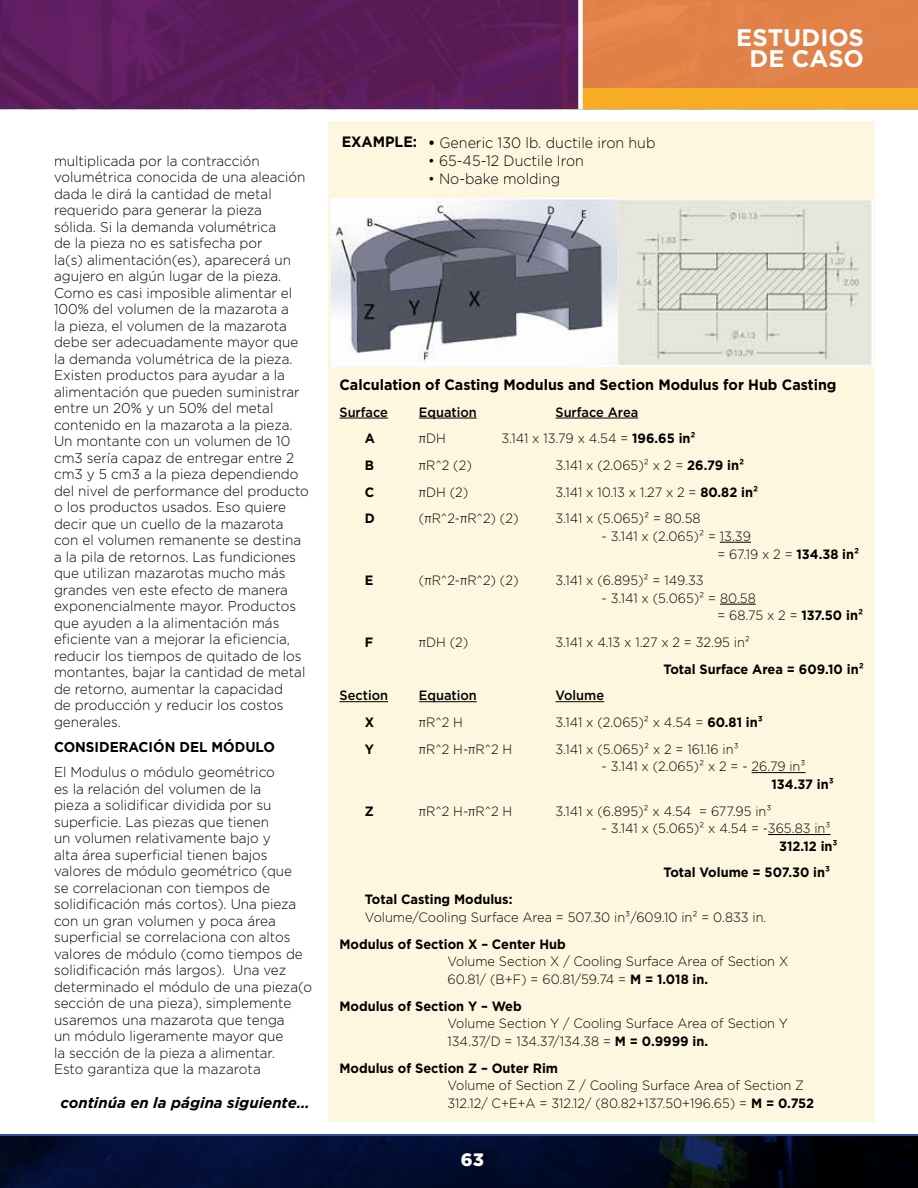
<style>
.page{position:relative;width:918px;height:1188px;background:#fff}
.page>*{position:absolute;margin:0;border:0;box-sizing:border-box;transform-origin:0 0}
.t1{font:700 24px/21px "Gotham";color:#fff;text-align:center}
.t2{font:900 18px "Gotham";color:#fff}
.t3{font:300 15px "Gotham";color:#000;scale:.95 1}
.t4{font:700 15px "Gotham";color:#000;scale:.95 1}
.t5{font:italic 700 15px "Gotham";color:#000}
.t6{font:300 14.25px/16.5px "Gotham";color:#000;scale:.95 1}
.t7{font:700 14.25px "Gotham";color:#000;scale:.95 1}
.t8{font:300 13.5px/17.7px "Gotham";color:#000;scale:.95 1}
.t9{font:700 13.5px/26.7px "Gotham";color:#000;scale:.95 1}
.t10{font:500 13.5px "Gotham";color:#000;scale:.95 1}
.s1{font-weight:700}
.s2{font-family:"Helvetica"}
</style>
<div class="page">
<div style="left:0;top:0;width:580px;height:109px;background:#5a1d5b"></div>
<div style="left:580px;top:0;width:338px;height:88px;background:#e08147"></div>
<div style="left:580px;top:88px;width:338px;height:21px;background:#f8ab25"></div>
<div style="left:578px;top:0;width:5px;height:109px;background:#fff"></div>
<div style="left:328px;top:122px;width:547px;height:1000px;background:#fef7df"></div>
<hr style="left:339px;top:418px;width:49px;height:1px;background:#000">
<hr style="left:419px;top:418px;width:58px;height:1px;background:#000">
<hr style="left:555px;top:418px;width:83px;height:1px;background:#000">
<hr style="left:720px;top:542px;width:31px;height:1px;background:#000">
<hr style="left:720px;top:604px;width:36px;height:1px;background:#000">
<hr style="left:339px;top:701px;width:49px;height:1px;background:#000">
<hr style="left:419px;top:701px;width:58px;height:1px;background:#000">
<hr style="left:555px;top:701px;width:49px;height:1px;background:#000">
<hr style="left:752px;top:772px;width:54px;height:1px;background:#000">
<hr style="left:768px;top:834px;width:63px;height:1px;background:#000">
<img style="left:331px;top:199px;width:542px;height:168px">
<svg style="left:0;top:1135px;width:918px;height:53px;background:#030d29"></svg>
<div style="left:462px;top:1152px;width:28px;height:19px;background:#000923"></div>
<p class="t6" style="left:54px;top:152px;width:270px">multiplicada por la contracción volumétrica conocida de una aleación dada le dirá la cantidad de metal requerido para generar la pieza<br>sólida. Si la demanda volumétrica<br>de la pieza no es satisfecha por<br>la(s) alimentación(es), aparecerá un agujero en algún lugar de la pieza.<br>Como es casi imposible alimentar el 100% del volumen de la mazarota a<br>la pieza, el volumen de la mazarota debe ser adecuadamente mayor que la demanda volumétrica de la pieza.<br>Existen productos para ayudar a la alimentación que pueden suministrar entre un 20% y un 50% del metal contenido en la mazarota a la pieza.<br>Un montante con un volumen de 10 cm3 sería capaz de entregar entre 2 cm3 y 5 cm3 a la pieza dependiendo del nivel de performance del producto o los productos usados. Eso quiere decir que un cuello de la mazarota con el volumen remanente se destina a la pila de retornos. Las fundiciones que utilizan mazarotas mucho más grandes ven este efecto de manera exponencialmente mayor. Productos que ayuden a la alimentación más eficiente van a mejorar la eficiencia, reducir los tiempos de quitado de los montantes, bajar la cantidad de metal de retorno, aumentar la capacidad<br>de producción y reducir los costos generales.</p>
<p class="t7" style="left:54px;top:738px;width:234px">CONSIDERACIÓN DEL MÓDULO</p>
<p class="t6" style="left:54px;top:763px;width:273px">El Modulus o módulo geométrico<br>es la relación del volumen de la<br>pieza a solidificar dividida por su superficie. Las piezas que tienen<br>un volumen relativamente bajo y<br>alta área superficial tienen bajos valores de módulo geométrico (que<br>se correlacionan con tiempos de solidificación más cortos). Una pieza con un gran volumen y poca área superficial se correlaciona con altos valores de módulo (como tiempos de solidificación más largos). Una vez determinado el módulo de una pieza(o sección de una pieza), simplemente usaremos una mazarota que tenga<br>un módulo ligeramente mayor que<br>la sección de la pieza a alimentar.<br>Esto garantiza que la mazarota</p>
<p class="t5" style="left:60px;top:1093px;width:251px">continúa en la página siguiente…</p>
<p class="t3" style="left:342px;top:133px;width:332px"><span class="s1">EXAMPLE: •</span> Generic 130 lb. ductile iron hub</p>
<p class="t3" style="left:428px;top:151px;width:166px">• 65-45-12 Ductile Iron</p>
<p class="t3" style="left:428px;top:169px;width:141px">• No-bake molding</p>
<h1 class="t1" style="left:736px;top:27px;width:129px">ESTUDIOS<br>DE CASO</h1>
<p class="t4" style="left:339px;top:375px;width:525px">Calculation of Casting Modulus and Section Modulus for Hub Casting</p>
<p class="t10" style="left:339px;top:403px;width:53px">Surface</p>
<p class="t10" style="left:419px;top:403px;width:62px">Equation</p>
<p class="t10" style="left:555px;top:403px;width:89px">Surface Area</p>
<p class="t9" style="left:365px;top:425px;width:12px">A</p>
<p class="t8" style="left:419px;top:429px;width:30px"><span class="s2">π</span>DH</p>
<p class="t8" style="left:501px;top:429px;width:206px">3.141 x 13.79 x 4.54 = <span class="s1">196.65 in²</span></p>
<p class="t9" style="left:365px;top:452px;width:11px">B</p>
<p class="t8" style="left:419px;top:456px;width:57px"><span class="s2">π</span>R^2 (2)</p>
<p class="t8" style="left:555px;top:456px;width:200px">3.141 x (2.065)² x 2 = <span class="s1">26.79 in²</span></p>
<p class="t9" style="left:365px;top:478px;width:11px">C</p>
<p class="t8" style="left:419px;top:483px;width:54px"><span class="s2">π</span>DH (2)</p>
<p class="t8" style="left:555px;top:483px;width:215px">3.141 x 10.13 x 1.27 x 2 = <span class="s1">80.82 in²</span></p>
<p class="t9" style="left:365px;top:505px;width:12px">D</p>
<p class="t8" style="left:419px;top:509px;width:106px">(<span class="s2">π</span>R^2-<span class="s2">π</span>R^2) (2)</p>
<p class="t8" style="left:555px;top:509px;width:154px">3.141 x (5.065)² = 80.58</p>
<p class="t8" style="left:717px;top:527px;width:151px;text-indent:-116px">- 3.141 x (2.065)² = 13.39<br>= 67.19 x 2 = <span class="s1">134.38 in²</span></p>
<p class="t9" style="left:365px;top:567px;width:11px">E</p>
<p class="t8" style="left:419px;top:571px;width:106px">(<span class="s2">π</span>R^2-<span class="s2">π</span>R^2) (2)</p>
<p class="t8" style="left:555px;top:571px;width:158px">3.141 x (6.895)² = 149.33</p>
<p class="t8" style="left:717px;top:589px;width:155px;text-indent:-116px">- 3.141 x (5.065)² = 80.58<br>= 68.75 x 2 = <span class="s1">137.50 in²</span></p>
<p class="t9" style="left:365px;top:629px;width:10px">F</p>
<p class="t8" style="left:419px;top:633px;width:54px"><span class="s2">π</span>DH (2)</p>
<p class="t8" style="left:555px;top:633px;width:206px">3.141 x 4.13 x 1.27 x 2 = 32.95 in²</p>
<p class="t9" style="left:663px;top:655px;width:212px">Total Surface Area = 609.10 in²</p>
<p class="t10" style="left:339px;top:687px;width:53px">Section</p>
<p class="t10" style="left:419px;top:687px;width:62px">Equation</p>
<p class="t10" style="left:555px;top:687px;width:53px">Volume</p>
<p class="t9" style="left:365px;top:709px;width:11px">X</p>
<p class="t8" style="left:419px;top:713px;width:48px"><span class="s2">π</span>R^2 H</p>
<p class="t8" style="left:555px;top:713px;width:220px">3.141 x (2.065)² x 4.54 = <span class="s1">60.81 in³</span></p>
<p class="t9" style="left:365px;top:735px;width:11px">Y</p>
<p class="t8" style="left:419px;top:740px;width:100px"><span class="s2">π</span>R^2 H-<span class="s2">π</span>R^2 H</p>
<p class="t8" style="left:555px;top:740px;width:195px">3.141 x (5.065)² x 2 = 161.16 in³</p>
<p class="t8" style="left:602px;top:757px;width:216px">- 3.141 x (2.065)² x 2 = - 26.79 in³</p>
<p class="t9" style="left:771px;top:771px;width:67px">134.37 in³</p>
<p class="t9" style="left:365px;top:797px;width:11px">Z</p>
<p class="t8" style="left:419px;top:802px;width:100px"><span class="s2">π</span>R^2 H-<span class="s2">π</span>R^2 H</p>
<p class="t8" style="left:555px;top:802px;width:229px">3.141 x (6.895)² x 4.54 = 677.95 in³</p>
<p class="t8" style="left:602px;top:819px;width:243px">- 3.141 x (5.065)² x 4.54 = -365.83 in³</p>
<p class="t9" style="left:663px;top:833px;width:185px;text-indent:116px">312.12 in³<br>Total Volume = 507.30 in³</p>
<p class="t9" style="left:365px;top:886px;width:157px">Total Casting Modulus:</p>
<p class="t8" style="left:365px;top:908px;width:424px">Volume/Cooling Surface Area = 507.30 in³/609.10 in² = 0.833 in.</p>
<p class="t9" style="left:339px;top:931px;width:240px">Modulus of Section X – Center Hub</p>
<p class="t8" style="left:447px;top:952px;width:360px">Volume Section X / Cooling Surface Area of Section X<br>60.81/ (B+F) = 60.81/59.74 = <span class="s1">M = 1.018 in.</span></p>
<p class="t9" style="left:339px;top:992px;width:193px">Modulus of Section Y – Web</p>
<p class="t8" style="left:447px;top:1014px;width:360px">Volume Section Y / Cooling Surface Area of Section Y<br>134.37/D = 134.37/134.38 = <span class="s1">M = 0.9999 in.</span></p>
<p class="t9" style="left:339px;top:1054px;width:232px">Modulus of Section Z – Outer Rim</p>
<p class="t8" style="left:447px;top:1076px;width:388px">Volume of Section Z / Cooling Surface Area of Section Z<br>312.12/ C+E+A = 312.12/ (80.82+137.50+196.65) = <span class="s1">M = 0.752</span></p>
<p class="t2" style="left:461px;top:1147px;width:25px">63</p>
</div>
